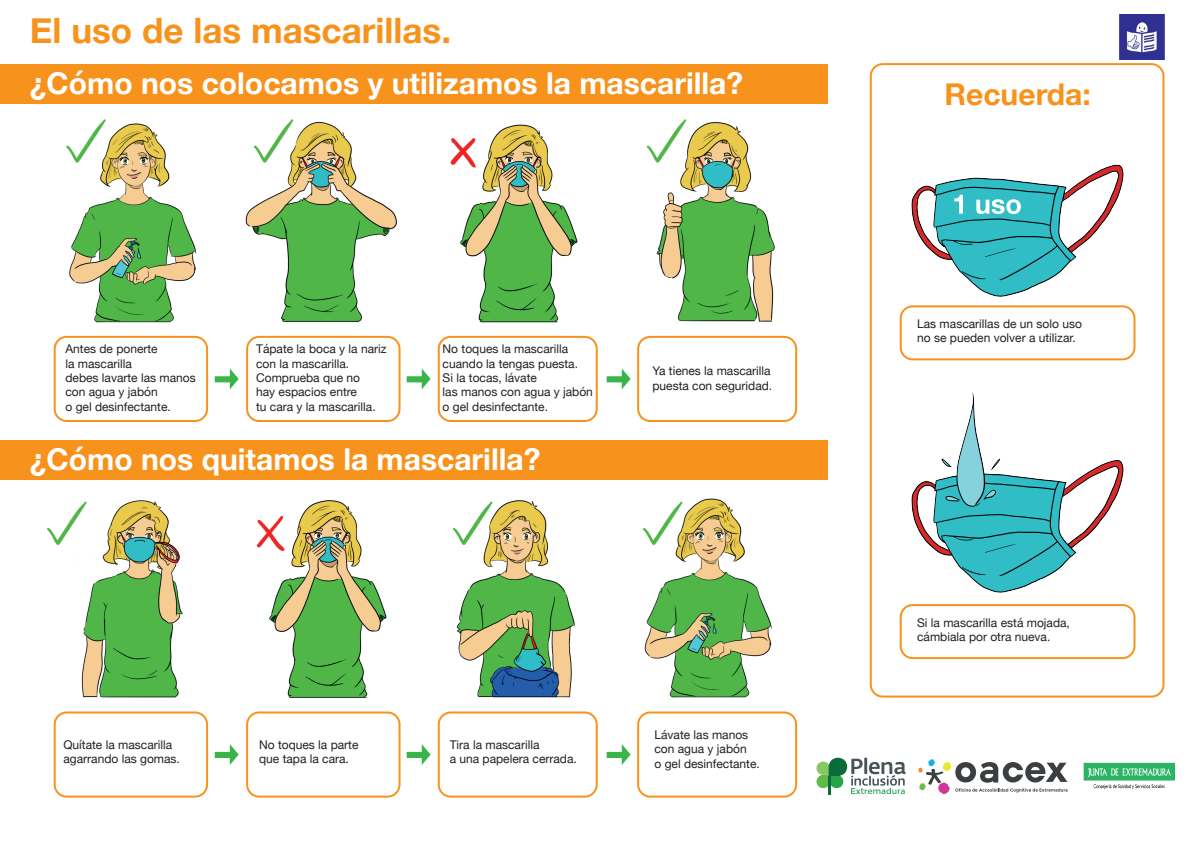
<style>
.page{position:relative;width:1191px;height:842px;background:#fff}
.page>*{position:absolute;margin:0;border:0;box-sizing:border-box;transform-origin:0 0}
.t1{font:700 35px "Helvetica Neue";color:#f7931d}
.t2{font:700 30px "Helvetica Neue";color:#fff}
.t3{font:700 30px "Helvetica Neue";color:#f7931d}
.t4{font:12px/14.4px "Helvetica Neue";color:#231f20}
</style>
<div class="page">
<img style="left:0;top:14px;width:1165px;height:781px">
<div style="left:0;top:64px;width:827px;height:39px;background:#f7931d"></div>
<div style="left:0;top:440px;width:827px;height:40px;background:#f7931d"></div>
<div style="left:869px;top:63px;width:295px;height:634px;border:2px solid #f7931d;border-radius:12px"></div>
<div style="left:54px;top:336px;width:154px;height:86px;border:2px solid #f7931d;border-radius:12px"></div>
<div style="left:246px;top:336px;width:154px;height:86px;border:2px solid #f7931d;border-radius:12px"></div>
<div style="left:438px;top:336px;width:160px;height:86px;border:2px solid #f7931d;border-radius:12px"></div>
<div style="left:637px;top:336px;width:160px;height:86px;border:2px solid #f7931d;border-radius:12px"></div>
<div style="left:899px;top:305px;width:236px;height:55px;border:2px solid #f7931d;border-radius:12px"></div>
<div style="left:899px;top:604px;width:236px;height:55px;border:2px solid #f7931d;border-radius:12px"></div>
<div style="left:54px;top:711px;width:154px;height:87px;border:2px solid #f7931d;border-radius:12px"></div>
<div style="left:246px;top:711px;width:154px;height:87px;border:2px solid #f7931d;border-radius:12px"></div>
<div style="left:438px;top:711px;width:160px;height:87px;border:2px solid #f7931d;border-radius:12px"></div>
<div style="left:637px;top:711px;width:160px;height:87px;border:2px solid #f7931d;border-radius:12px"></div>
<svg style="left:215px;top:368px;width:24px;height:21px"></svg>
<svg style="left:407px;top:368px;width:23px;height:21px"></svg>
<svg style="left:606px;top:368px;width:24px;height:21px"></svg>
<svg style="left:215px;top:744px;width:24px;height:21px"></svg>
<svg style="left:407px;top:744px;width:23px;height:21px"></svg>
<svg style="left:606px;top:744px;width:24px;height:21px"></svg>
<img style="left:900px;top:380px;width:234px;height:233px">
<img style="left:900px;top:84px;width:234px;height:234px">
<svg style="left:954px;top:195px;width:9px;height:19px"></svg>
<svg style="left:976px;top:199px;width:44px;height:15px"></svg>
<svg style="left:918px;top:759px;width:149px;height:36px"></svg>
<img style="left:1078px;top:760px;width:97px;height:35px">
<svg style="left:815px;top:757px;width:90px;height:37px"></svg>
<img style="left:1120px;top:15px;width:44px;height:44px">
<h1 class="t1" style="left:30px;top:3px;width:423px">El uso de las mascarillas.</h1>
<h2 class="t2" style="left:30px;top:59px;width:714px">¿Cómo nos colocamos y utilizamos la mascarilla?</h2>
<p class="t4" style="left:65px;top:342px;width:132px">Antes de ponerte<br>la mascarilla<br>debes lavarte las manos con agua y jabón<br>o gel desinfectante.</p>
<p class="t4" style="left:256px;top:342px;width:132px">Tápate la boca y la nariz con la mascarilla.<br>Comprueba que no<br>hay espacios entre<br>tu cara y la mascarilla.</p>
<p class="t4" style="left:442px;top:342px;width:152px">No toques la mascarilla cuando la tengas puesta.<br>Si la tocas, lávate<br>las manos con agua y jabón o gel desinfectante.</p>
<h2 class="t2" style="left:30px;top:435px;width:512px">¿Cómo nos quitamos la mascarilla?</h2>
<p class="t4" style="left:652px;top:364px;width:121px">Ya tienes la mascarilla puesta con seguridad.</p>
<p class="t4" style="left:63px;top:738px;width:118px">Quítate la mascarilla agarrando las gomas.</p>
<p class="t4" style="left:654px;top:728px;width:107px">Lávate las manos con agua y jabón<br>o gel desinfectante.</p>
<p class="t4" style="left:259px;top:738px;width:101px">No toques la parte que tapa la cara.</p>
<p class="t4" style="left:449px;top:738px;width:129px">Tira la mascarilla<br>a una papelera cerrada.</p>
<h2 class="t3" style="left:944px;top:71px;width:148px">Recuerda:</h2>
<p class="t4" style="left:917px;top:317px;width:166px">Las mascarillas de un solo uso no se pueden volver a utilizar.</p>
<p class="t4" style="left:917px;top:616px;width:154px">Si la mascarilla está mojada, cámbiala por otra nueva.</p>
</div>
